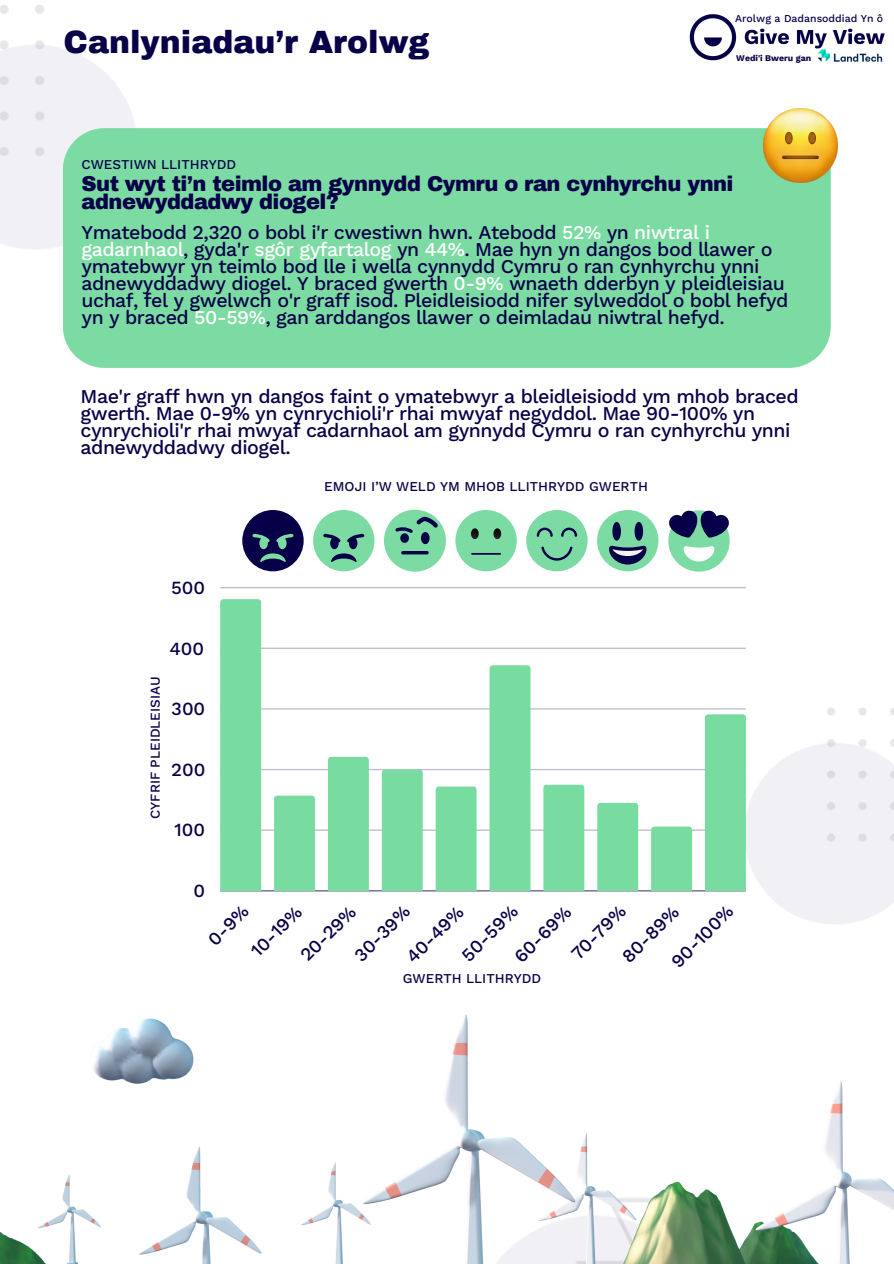
<style>
.page{position:relative;width:894px;height:1264px;background:#fff}
.page>*{position:absolute;margin:0;border:0;box-sizing:border-box;transform-origin:0 0}
.t1{font:900 31.5px "Archivo";color:#070048}
.t2{font:900 21px/18px "Archivo";letter-spacing:-.025em;color:#070048}
.t3{font:500 19.5px/16.8px "Work Sans";letter-spacing:-.025em;color:#070048}
.t4{font:500 18.45px "Work Sans";color:#070048}
.t5{font:500 13.5px "Work Sans";color:#070048}
.t6{font:500 10.5px "Work Sans";color:#070048}
.t7{font:700 8.7px "Work Sans";color:#070048}
.s1{color:#fff}
</style>
<div class="page">
<img style="left:220px;top:690px;width:673px;height:234px">
<div style="left:63px;top:128px;width:767px;height:240px;background:#7cdba2"></div>
<img style="left:763px;top:108px;width:74px;height:75px">
<img style="left:0;top:1014px;width:893px;height:249px">
<hr style="left:220px;top:890px;width:525px;height:1px;background:#070048;opacity:.6">
<hr style="left:220px;top:829px;width:525px;height:1px;background:#070048;opacity:.25">
<hr style="left:220px;top:768px;width:525px;height:2px;background:#070048;opacity:.25">
<hr style="left:220px;top:708px;width:525px;height:1px;background:#cfcedb">
<hr style="left:220px;top:647px;width:525px;height:2px;background:#070048;opacity:.25">
<hr style="left:220px;top:587px;width:525px;height:1px;background:#c0bfd1">
<div style="left:220px;top:599px;width:41px;height:291px;background:#78dca0"></div>
<div style="left:274px;top:795px;width:41px;height:95px;background:#78dca0"></div>
<div style="left:328px;top:756px;width:41px;height:134px;background:#78dca0"></div>
<div style="left:381px;top:769px;width:41px;height:121px;background:#78dca0"></div>
<div style="left:435px;top:786px;width:41px;height:104px;background:#78dca0"></div>
<div style="left:489px;top:665px;width:41px;height:225px;background:#78dca0"></div>
<div style="left:543px;top:784px;width:41px;height:106px;background:#78dca0"></div>
<div style="left:597px;top:803px;width:41px;height:87px;background:#78dca0"></div>
<div style="left:651px;top:826px;width:40px;height:64px;background:#78dca0"></div>
<div style="left:704px;top:714px;width:41px;height:176px;background:#78dca0"></div>
<div style="left:668px;top:510px;width:61px;height:61px;background:#7cdba2;border-radius:50%"></div>
<svg style="left:683px;top:546px;width:31px;height:15px"></svg>
<svg style="left:668px;top:510px;width:61px;height:27px"></svg>
<div style="left:597px;top:510px;width:61px;height:61px;background:#7cdba2;border-radius:50%"></div>
<svg style="left:609px;top:522px;width:37px;height:42px"></svg>
<div style="left:526px;top:510px;width:61px;height:61px;background:#7cdba2;border-radius:50%"></div>
<svg style="left:561px;top:527px;width:16px;height:10px"></svg>
<svg style="left:536px;top:527px;width:16px;height:10px"></svg>
<svg style="left:541px;top:546px;width:31px;height:14px"></svg>
<div style="left:455px;top:510px;width:61px;height:61px;background:#7cdba2;border-radius:50%"></div>
<svg style="left:471px;top:528px;width:7px;height:11px"></svg>
<svg style="left:493px;top:528px;width:8px;height:11px"></svg>
<hr style="left:471px;top:553px;width:30px;height:1px;background:#070048">
<div style="left:242px;top:510px;width:61px;height:61px;background:#070048;border-radius:50%"></div>
<svg style="left:252px;top:534px;width:41px;height:28px"></svg>
<div style="left:313px;top:510px;width:61px;height:61px;background:#7cdba2;border-radius:50%"></div>
<svg style="left:323px;top:534px;width:41px;height:28px"></svg>
<div style="left:384px;top:509px;width:61px;height:62px;background:#7cdba2;border-radius:50%"></div>
<svg style="left:395px;top:517px;width:43px;height:37px"></svg>
<img style="left:689px;top:14px;width:196px;height:48px">
<div style="left:757px;top:51px;width:60px;height:14px;background:#fff"></div>
<p class="t1" style="left:63px;top:26px;width:367px">Canlyniadau’r Arolwg</p>
<p class="t5" style="left:82px;top:157px;width:156px">CWESTIWN LLITHRYDD</p>
<p class="t6" style="left:735px;top:12px;width:149px">Arolwg a Dadansoddiad Yn ô</p>
<p class="t7" style="left:736px;top:53px;width:76px">Wedi'i Bweru gan</p>
<h5 class="t2" style="left:82px;top:175px;width:653px">Sut wyt ti’n teimlo am gynnydd Cymru o ran cynhyrchu ynni adnewyddadwy diogel?</h5>
<h1 class="t3" style="left:82px;top:224px;width:708px">Ymatebodd 2,320 o bobl i'r cwestiwn hwn. Atebodd <span class="s1">52%</span> yn <span class="s1">niwtral i gadarnhaol</span>, gyda'r <span class="s1">sgôr gyfartalog</span> yn <span class="s1">44%</span>. Mae hyn yn dangos bod llawer o ymatebwyr yn teimlo bod lle i wella cynnydd Cymru o ran cynhyrchu ynni adnewyddadwy diogel. Y braced gwerth <span class="s1">0-9%</span> wnaeth dderbyn y pleidleisiau uchaf, fel y gwelwch o'r graff isod. Pleidleisiodd nifer sylweddol o bobl hefyd yn y braced <span class="s1">50-59%</span>, gan arddangos llawer o deimladau niwtral hefyd.</h1>
<h2 class="t3" style="left:81px;top:388px;width:719px">Mae'r graff hwn yn dangos faint o ymatebwyr a bleidleisiodd ym mhob braced gwerth. Mae 0-9% yn cynrychioli'r rhai mwyaf negyddol. Mae 90-100% yn cynrychioli'r rhai mwyaf cadarnhaol am gynnydd Cymru o ran cynhyrchu ynni adnewyddadwy diogel.</h2>
<h2 class="t5" style="left:324px;top:478px;width:325px">EMOJI I’W WELD YM MHOB LLITHRYDD GWERTH</h2>
<p class="t4" style="left:171px;top:576px;width:36px">500</p>
<h4 class="t5" style="left:147px;top:819px;width:144px;rotate:-90deg">CYFRIF PLEIDLEISIAU</h4>
<p class="t4" style="left:169px;top:637px;width:36px">400</p>
<p class="t4" style="left:171px;top:698px;width:36px">300</p>
<p class="t4" style="left:171px;top:758px;width:36px">200</p>
<p class="t4" style="left:174px;top:819px;width:32px">100</p>
<p class="t4" style="left:193px;top:879px;width:13px">0</p>
<p class="t4" style="left:509px;top:951px;width:73px;rotate:-45deg">60-69%</p>
<p class="t4" style="left:566px;top:948px;width:70px;rotate:-45deg">70-79%</p>
<p class="t4" style="left:203px;top:934px;width:50px;rotate:-45deg">0-9%</p>
<p class="t4" style="left:246px;top:946px;width:65px;rotate:-45deg">10-19%</p>
<p class="t4" style="left:666px;top:956px;width:81px;rotate:-45deg">90-100%</p>
<p class="t4" style="left:457px;top:950px;width:72px;rotate:-45deg">50-59%</p>
<p class="t4" style="left:349px;top:950px;width:72px;rotate:-45deg">30-39%</p>
<p class="t4" style="left:296px;top:950px;width:71px;rotate:-45deg">20-29%</p>
<p class="t4" style="left:401px;top:952px;width:73px;rotate:-45deg">40-49%</p>
<p class="t4" style="left:617px;top:952px;width:73px;rotate:-45deg">80-89%</p>
<h3 class="t5" style="left:402px;top:969px;width:140px">GWERTH LLITHRYDD</h3>
</div>
